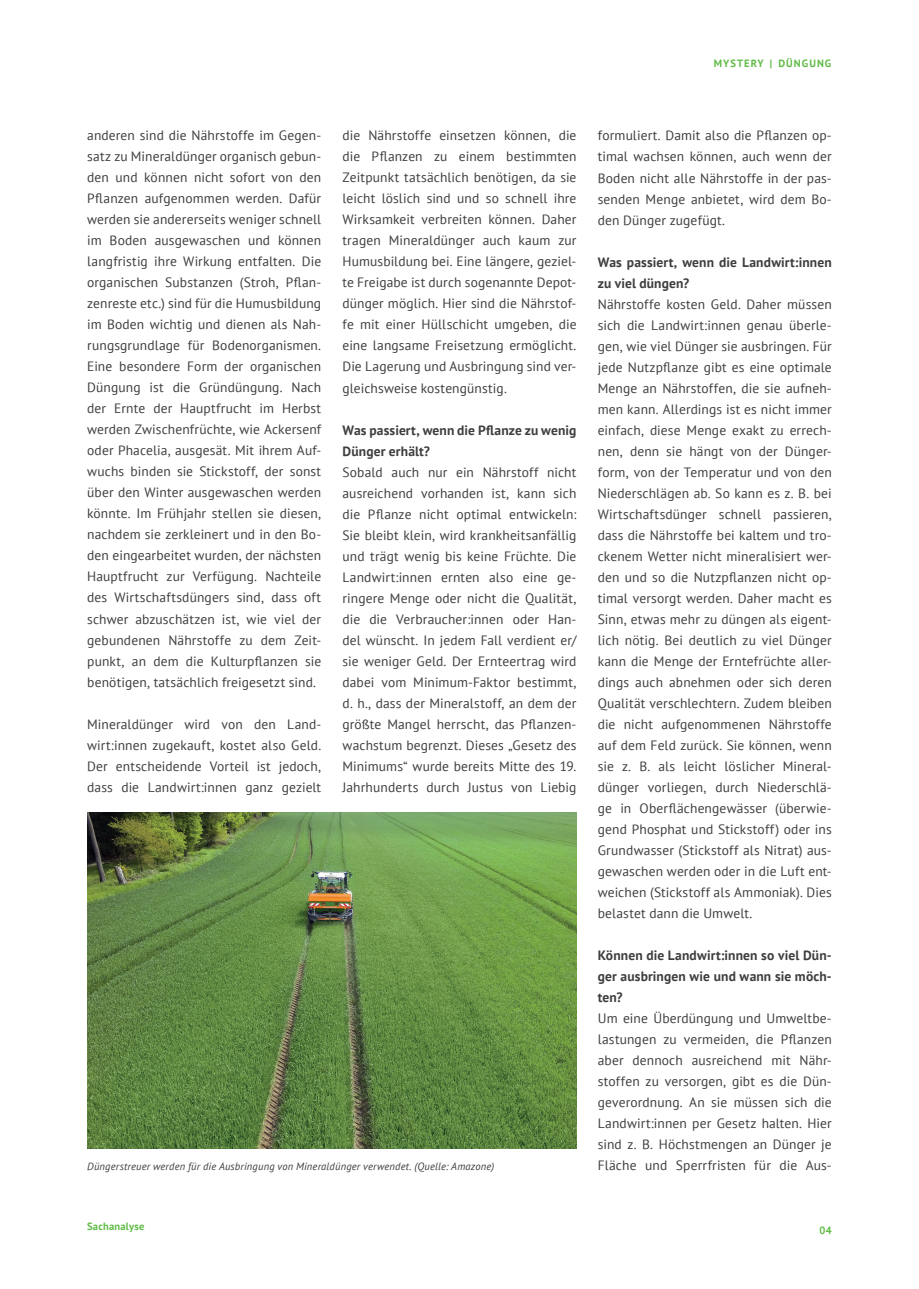
<style>
.page{position:relative;width:919px;height:1289px;background:#fff}
.page>*{position:absolute;margin:0;border:0;box-sizing:border-box;transform-origin:0 0}
.t1{font:13.5px/21px "PT Sans";letter-spacing:.01em;color:#3e3e3f;text-align:justify}
.t2{font:700 13.5px/21px "PT Sans";letter-spacing:.01em;color:#3e3e3f}
.t3{font:italic 10.5px "PT Sans";letter-spacing:.02em;color:#3e3e3f}
.t4{font:700 10.5px "PT Sans";letter-spacing:.1em;color:#60bb46}
.t5{font:700 10.5px "PT Sans";letter-spacing:.02em;color:#60bb46}
.t6{font:700 10.5px "PT Sans";letter-spacing:.04em;color:#60bb46}
</style>
<div class="page">
<img style="left:87px;top:812px;width:489px;height:336px">
<p class="t4" style="left:713px;top:56px;width:119px">MYSTERY | DÜNGUNG</p>
<p class="t1" style="left:87px;top:125px;width:235px">anderen sind die Nährstoffe im Gegen&shy;satz zu Mineraldünger organisch gebun&shy;den und können nicht sofort von den Pflanzen aufgenommen werden. Dafür werden sie andererseits weniger schnell im Boden ausgewaschen und können langfristig ihre Wirkung entfalten. Die organischen Substanzen (Stroh, Pflan&shy;zenreste etc.) sind für die Humusbildung im Boden wichtig und dienen als Nah&shy;rungsgrundlage für Bodenorganismen.<br>Eine besondere Form der organischen Düngung ist die Gründüngung. Nach der Ernte der Hauptfrucht im Herbst werden Zwischenfrüchte, wie Ackersenf oder Phacelia, ausgesät. Mit ihrem Auf&shy;wuchs binden sie Stickstoff, der sonst über den Winter ausgewaschen werden könnte. Im Frühjahr stellen sie diesen, nachdem sie zerkleinert und in den Bo&shy;den eingearbeitet wurden, der nächsten Hauptfrucht zur Verfügung. Nachteile des Wirtschaftsdüngers sind, dass oft schwer abzuschätzen ist, wie viel der gebundenen Nährstoffe zu dem Zeit&shy;punkt, an dem die Kulturpflanzen sie benötigen, tatsächlich freigesetzt sind.</p>
<p class="t1" style="left:87px;top:713px;width:235px">Mineraldünger wird von den Land&shy;wirt:innen zugekauft, kostet also Geld.<br>Der entscheidende Vorteil ist jedoch, dass die Landwirt:innen ganz gezielt</p>
<p class="t1" style="left:342px;top:125px;width:235px">die Nährstoffe einsetzen können, die die Pflanzen zu einem bestimmten Zeitpunkt tatsächlich benötigen, da sie leicht löslich sind und so schnell ihre Wirksamkeit verbreiten können. Daher tragen Mineraldünger auch kaum zur Humusbildung bei. Eine längere, geziel&shy;te Freigabe ist durch sogenannte Depot&shy;dünger möglich. Hier sind die Nährstof&shy;fe mit einer Hüllschicht umgeben, die eine langsame Freisetzung ermöglicht.<br>Die Lagerung und Ausbringung sind ver&shy;gleichsweise kostengünstig.</p>
<p class="t2" style="left:342px;top:419px;width:235px">Was passiert, wenn die Pflanze zu wenig<br>Dünger erhält?</p>
<p class="t1" style="left:342px;top:461px;width:235px">Sobald auch nur ein Nährstoff nicht ausreichend vorhanden ist, kann sich die Pflanze nicht optimal entwickeln:<br>Sie bleibt klein, wird krankheitsanfällig und trägt wenig bis keine Früchte. Die Landwirt:innen ernten also eine ge&shy;ringere Menge oder nicht die Qualität, die die Verbraucher:innen oder Han&shy;del wünscht. In jedem Fall verdient er/ sie weniger Geld. Der Ernteertrag wird dabei vom Minimum-Faktor bestimmt, d. h., dass der Mineralstoff, an dem der größte Mangel herrscht, das Pflanzen&shy;wachstum begrenzt. Dieses „Gesetz des Minimums“ wurde bereits Mitte des 19.<br>Jahrhunderts durch Justus von Liebig</p>
<p class="t1" style="left:597px;top:125px;width:235px">formuliert. Damit also die Pflanzen op&shy;timal wachsen können, auch wenn der Boden nicht alle Nährstoffe in der pas&shy;senden Menge anbietet, wird dem Bo&shy;den Dünger zugefügt.</p>
<p class="t2" style="left:597px;top:251px;width:235px">Was passiert, wenn die Landwirt:innen zu viel düngen?</p>
<p class="t1" style="left:597px;top:293px;width:235px">Nährstoffe kosten Geld. Daher müssen sich die Landwirt:innen genau überle&shy;gen, wie viel Dünger sie ausbringen. Für jede Nutzpflanze gibt es eine optimale Menge an Nährstoffen, die sie aufneh&shy;men kann. Allerdings ist es nicht immer einfach, diese Menge exakt zu errech&shy;nen, denn sie hängt von der Dünger&shy;form, von der Temperatur und von den Niederschlägen ab. So kann es z. B. bei Wirtschaftsdünger schnell passieren, dass die Nährstoffe bei kaltem und tro&shy;ckenem Wetter nicht mineralisiert wer&shy;den und so die Nutzpflanzen nicht op&shy;timal versorgt werden. Daher macht es Sinn, etwas mehr zu düngen als eigent&shy;lich nötig. Bei deutlich zu viel Dünger kann die Menge der Erntefrüchte aller&shy;dings auch abnehmen oder sich deren Qualität verschlechtern. Zudem bleiben die nicht aufgenommenen Nährstoffe auf dem Feld zurück. Sie können, wenn sie z. B. als leicht löslicher Mineral&shy;dünger vorliegen, durch Niederschlä&shy;ge in Oberflächengewässer (überwie&shy;gend Phosphat und Stickstoff) oder ins Grundwasser (Stickstoff als Nitrat) aus&shy;gewaschen werden oder in die Luft ent&shy;weichen (Stickstoff als Ammoniak). Dies belastet dann die Umwelt.</p>
<p class="t2" style="left:597px;top:944px;width:235px;text-align:justify">Können die Landwirt:innen so viel Dün&shy;ger ausbringen wie und wann sie möch&shy;ten?</p>
<p class="t1" style="left:597px;top:1007px;width:235px">Um eine Überdüngung und Umweltbe&shy;lastungen zu vermeiden, die Pflanzen aber dennoch ausreichend mit Nähr&shy;stoffen zu versorgen, gibt es die Dün&shy;geverordnung. An sie müssen sich die Landwirt:innen per Gesetz halten. Hier sind z. B. Höchstmengen an Dünger je</p>
<p class="t3" style="left:87px;top:1159px;width:408px">Düngerstreuer werden für die Ausbringung von Mineraldünger verwendet. (Quelle: Amazone)</p>
<p class="t1" style="left:597px;top:1154px;width:235px">Fläche und Sperrfristen für die Aus-</p>
<p class="t5" style="left:87px;top:1219px;width:59px">Sachanalyse</p>
<p class="t6" style="left:819px;top:1222px;width:14px">04</p>
</div>
